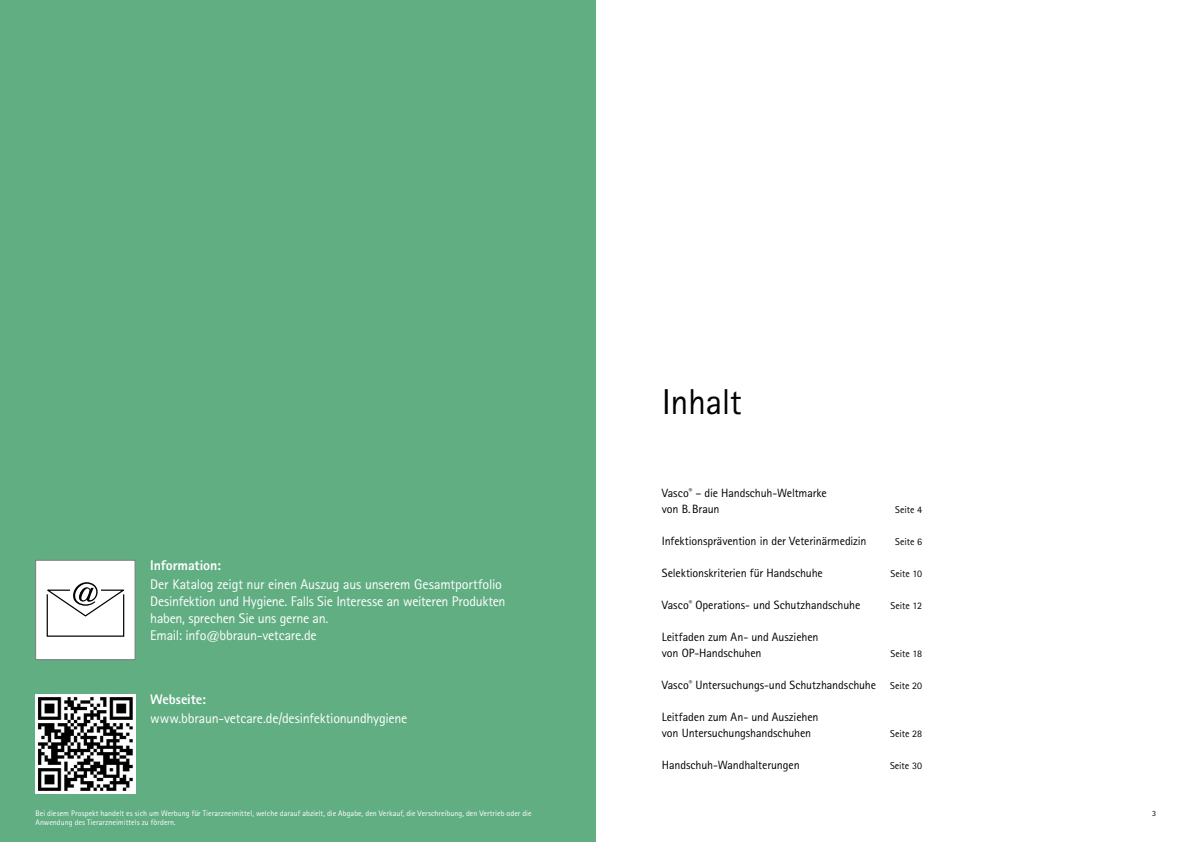
<style>
.page{position:relative;width:1191px;height:842px;background:#fff}
.page>*{position:absolute;margin:0;border:0;box-sizing:border-box;transform-origin:0 0}
.t1{font:36px "Rotis Sans Serif Pro";letter-spacing:-.015em;color:#000}
.t2{font:14px/16.8px "Rotis Sans Serif Pro";letter-spacing:-.015em;color:#fff}
.t3{font:800 14px "Rotis Sans Serif Pro";letter-spacing:-.01em;color:#fff}
.t4{font:12px/16px "Rotis Sans Serif Pro";letter-spacing:-.01em;color:#000}
.t5{font:10px "Rotis Sans Serif Pro";letter-spacing:-.005em;color:#000}
.t6{font:8px/9.6px "Rotis Sans Serif Pro";color:#fff}
.t7{font:8px "Rotis Sans Serif Pro";color:#000}
.s1{font-size:10px}
</style>
<div class="page">
<div style="left:0;top:0;width:595px;height:842px;background:#61ae82"></div>
<img style="left:35px;top:694px;width:100px;height:100px">
<div style="left:35px;top:560px;width:100px;height:100px;background:#fff;border:1px solid #7c7c7c"></div>
<div style="left:47px;top:594px;width:77px;height:43px;border:1px solid #000"></div>
<svg style="left:46px;top:582px;width:79px;height:35px"></svg>
<p class="t3" style="left:150px;top:556px;width:72px">Information:</p>
<p class="t2" style="left:150px;top:576px;width:357px">Der Katalog zeigt nur einen Auszug aus unserem Gesamtportfolio Desinfektion und Hygiene. Falls Sie Interesse an weiteren Produkten haben, sprechen Sie uns gerne an.<br>Email: info@bbraun-vetcare.de</p>
<p class="t3" style="left:150px;top:690px;width:57px">Webseite:</p>
<p class="t2" style="left:150px;top:710px;width:259px">www.bbraun-vetcare.de/desinfektionundhygiene</p>
<p class="t6" style="left:35px;top:808px;width:498px">Bei diesem Prospekt handelt es sich um Werbung für Tierarzneimittel, welche darauf abzielt, die Abgabe, den Verkauf, die Verschreibung, den Vertrieb oder die<br>Anwendung des Tierarzneimittels zu fördern.</p>
<h1 class="t1" style="left:662px;top:381px;width:81px">Inhalt</h1>
<p class="t4" style="left:662px;top:485px;width:166px">Vasco<sup>®</sup> – die Handschuh-Weltmarke von B.Braun</p>
<p class="t5" style="left:895px;top:504px;width:29px">Seite 4</p>
<p class="t4" style="left:662px;top:533px;width:206px">Infektionsprävention in der Veterinärmedizin</p>
<p class="t5" style="left:895px;top:536px;width:29px">Seite 6</p>
<p class="t4" style="left:662px;top:565px;width:162px">Selektionskriterien für Handschuhe</p>
<p class="t5" style="left:890px;top:568px;width:33px">Seite 10</p>
<p class="t4" style="left:662px;top:597px;width:200px">Vasco<sup>®</sup> Operations- und Schutzhandschuhe</p>
<p class="t5" style="left:890px;top:600px;width:33px">Seite 12</p>
<p class="t4" style="left:662px;top:629px;width:158px">Leitfaden zum An- und Ausziehen von OP-Handschuhen</p>
<p class="t5" style="left:890px;top:648px;width:33px">Seite 18</p>
<p class="t4" style="left:662px;top:677px;width:262px">Vasco<sup>®</sup> Untersuchungs-und Schutzhandschuhe <span class="s1">Seite 20</span></p>
<p class="t4" style="left:662px;top:709px;width:158px">Leitfaden zum An- und Ausziehen von Untersuchungshandschuhen</p>
<p class="t5" style="left:890px;top:728px;width:33px">Seite 28</p>
<p class="t4" style="left:662px;top:757px;width:139px">Handschuh-Wandhalterungen</p>
<p class="t5" style="left:890px;top:760px;width:34px">Seite 30</p>
<p class="t7" style="left:1152px;top:809px;width:5px">3</p>
</div>
